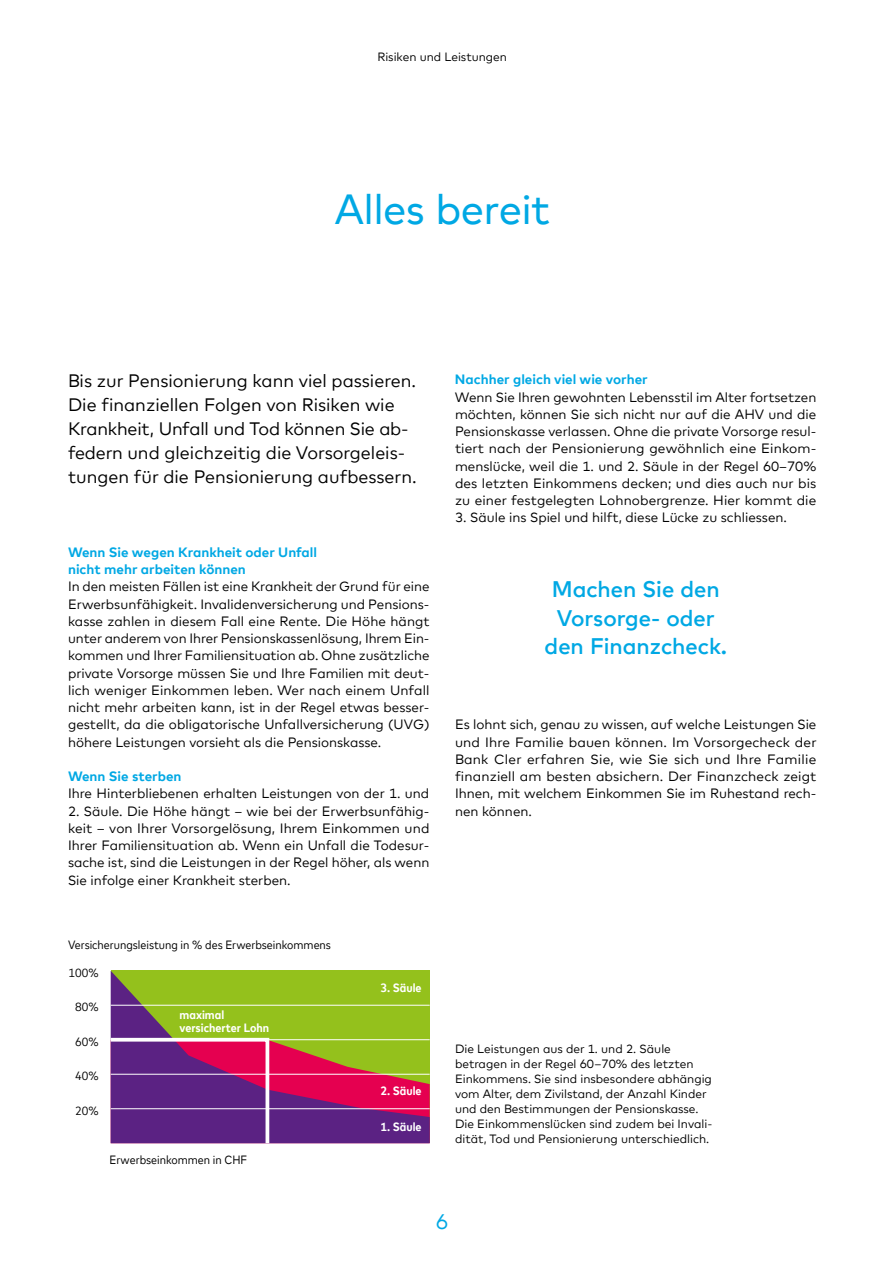
<style>
.page{position:relative;width:893px;height:1263px;background:#fff}
.page>*{position:absolute;margin:0;border:0;box-sizing:border-box;transform-origin:0 0}
.t1{font:42px "Cler Mark Headline";color:#00a8e4}
.t2{font:700 22.5px/28.5px "Cler Mark Headline";color:#00a8e4;text-align:center}
.t3{font:21px "Cler Mark Text";color:#00a8e4}
.t4{font:18px/24px "Cler Mark Text";color:#000}
.t5{font:13.5px/17.2px "Cler Mark Text";color:#000;text-align:justify}
.t6{font:700 13.5px/17.2px "Cler Mark Text";color:#00a8e4}
.t7{font:12px/15px "Cler Mark Text";color:#000}
.t8{font:12px "Cler Mark Narrow";color:#000}
.t9{font:700 12px/13.5px "Cler Mark Narrow";color:#fff}
</style>
<div class="page">
<svg style="left:111px;top:971px;width:319px;height:65px;background:#8fb226"></svg>
<hr style="left:111px;top:1005px;width:319px;height:1px;background:#fff">
<svg style="left:110px;top:1036px;width:320px;height:108px;background:#8f3a6f"></svg>
<p class="t7" style="left:377px;top:48px;width:131px">Risiken und Leistungen</p>
<h1 class="t1" style="left:335px;top:178px;width:216px">Alles bereit</h1>
<h3 class="t4" style="left:68px;top:367px;width:350px">Bis zur Pensionierung kann viel passieren.<br>Die finanziellen Folgen von Risiken wie Krankheit, Unfall und Tod können Sie ab-- federn und gleichzeitig die Vorsorgeleis&shy;tungen für die Pensionierung aufbessern.</h3>
<p class="t6" style="left:68px;top:542px;width:251px">Wenn Sie wegen Krankheit oder Unfall nicht mehr arbeiten können</p>
<p class="t5" style="left:68px;top:577px;width:363px">In den meisten Fällen ist eine Krankheit der Grund für eine Erwerbsunfähigkeit. Invalidenversicherung und Pensions&shy;kasse zahlen in diesem Fall eine Rente. Die Höhe hängt unter anderem von Ihrer Pensionskassenlösung, Ihrem Ein&shy;kommen und Ihrer Familiensituation ab. Ohne zusätzliche private Vorsorge müssen Sie und Ihre Familien mit deut&shy;lich weniger Einkommen leben. Wer nach einem Unfall nicht mehr arbeiten kann, ist in der Regel etwas besser&shy;gestellt, da die obligatorische Unfallversicherung (UVG) höhere Leistungen vorsieht als die Pensionskasse.</p>
<p class="t6" style="left:68px;top:766px;width:115px">Wenn Sie sterben</p>
<p class="t5" style="left:68px;top:784px;width:363px">Ihre Hinterbliebenen erhalten Leistungen von der 1. und</p>
<p class="t5" style="left:68px;top:801px;width:363px">2. Säule. Die Höhe hängt – wie bei der Erwerbsunfähig&shy;keit – von Ihrer Vorsorgelösung, Ihrem Einkommen und Ihrer Familiensituation ab. Wenn ein Unfall die Todesur&shy;sache ist, sind die Leistungen in der Regel höher, als wenn Sie infolge einer Krankheit sterben.</p>
<p class="t8" style="left:68px;top:936px;width:264px">Versicherungsleistung in % des Erwerbseinkommens</p>
<p class="t8" style="left:69px;top:964px;width:32px">100%</p>
<p class="t8" style="left:75px;top:998px;width:25px">80%</p>
<p class="t8" style="left:75px;top:1033px;width:25px">60%</p>
<p class="t8" style="left:75px;top:1067px;width:25px">40%</p>
<p class="t8" style="left:75px;top:1102px;width:25px">20%</p>
<p class="t9" style="left:180px;top:1007px;width:91px">maximal versicherter Lohn</p>
<p class="t8" style="left:110px;top:1151px;width:139px">Erwerbseinkommen in CHF</p>
<p class="t9" style="left:381px;top:980px;width:43px">3. Säule</p>
<p class="t9" style="left:381px;top:1083px;width:43px">2. Säule</p>
<p class="t9" style="left:381px;top:1119px;width:43px">1. Säule</p>
<p class="t6" style="left:455px;top:370px;width:194px">Nachher gleich viel wie vorher</p>
<p class="t5" style="left:455px;top:387px;width:363px">Wenn Sie Ihren gewohnten Lebensstil im Alter fortsetzen möchten, können Sie sich nicht nur auf die AHV und die Pensionskasse verlassen. Ohne die private Vorsorge resul&shy;tiert nach der Pensionierung gewöhnlich eine Einkom&shy;menslücke, weil die 1. und 2. Säule in der Regel 60–70% des letzten Einkommens decken; und dies auch nur bis zu einer festgelegten Lohnobergrenze. Hier kommt die</p>
<p class="t5" style="left:455px;top:508px;width:333px">3. Säule ins Spiel und hilft, diese Lücke zu schliessen.</p>
<h2 class="t2" style="left:545px;top:573px;width:184px">Machen Sie den<br>Vorsorge- oder den Finanzcheck.</h2>
<p class="t5" style="left:455px;top:715px;width:363px">Es lohnt sich, genau zu wissen, auf welche Leistungen Sie und Ihre Familie bauen können. Im Vorsorgecheck der Bank Cler erfahren Sie, wie Sie sich und Ihre Familie finanziell am besten absichern. Der Finanzcheck zeigt Ihnen, mit welchem Einkommen Sie im Ruhestand rech&shy;nen können.</p>
<p class="t7" style="left:455px;top:1040px;width:259px">Die Leistungen aus der 1. und 2. Säule betragen in der Regel 60–70% des letzten Einkommens. Sie sind insbesondere abhängig vom Alter, dem Zivilstand, der Anzahl Kinder und den Bestimmungen der Pensionskasse.<br>Die Einkommenslücken sind zudem bei Invali&shy;dität, Tod und Pensionierung unterschiedlich.</p>
<h3 class="t3" style="left:436px;top:1206px;width:14px">6</h3>
</div>
